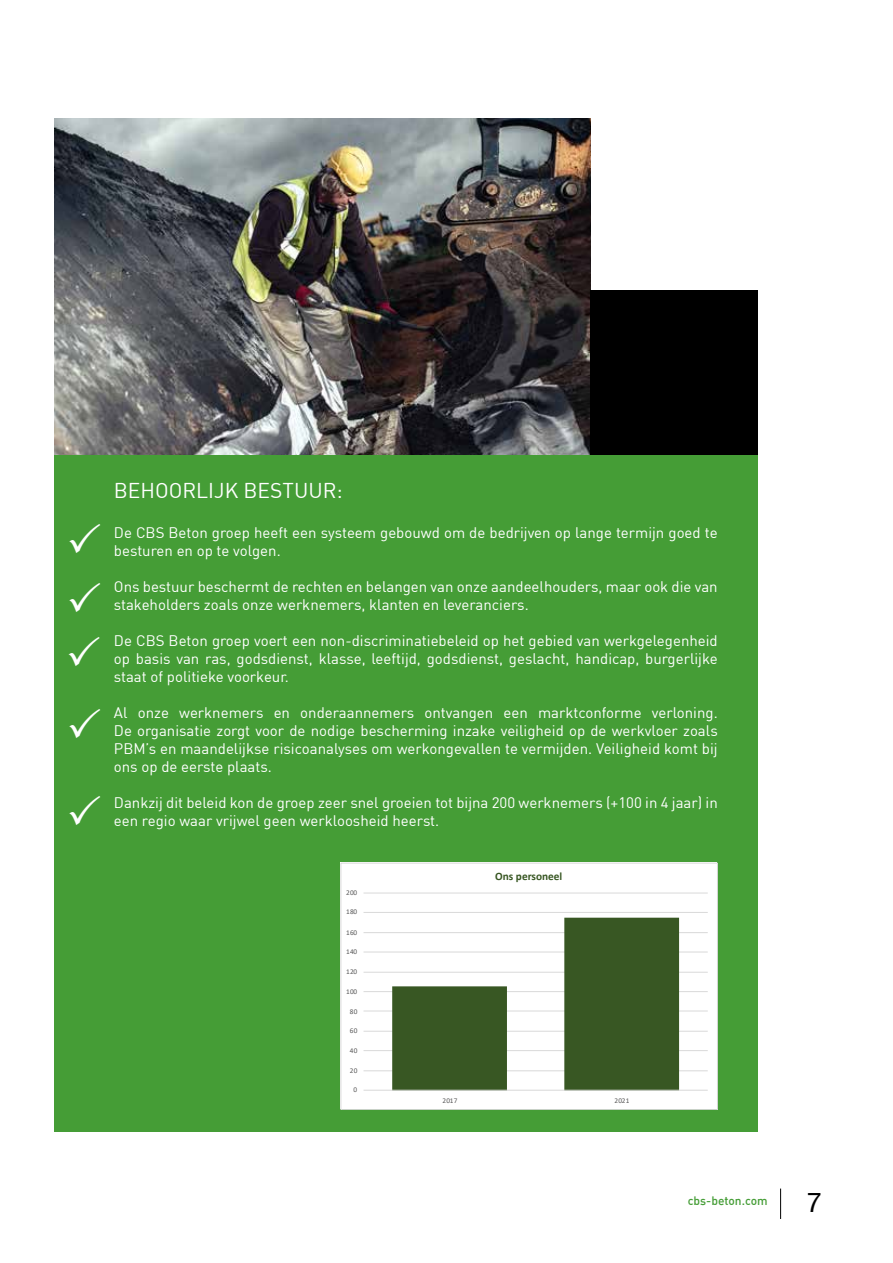
<style>
.page{position:relative;width:893px;height:1263px;background:#fff}
.page>*{position:absolute;margin:0;border:0;box-sizing:border-box;transform-origin:0 0}
.t1{font:27px "Helvetica Neue";color:#000}
.t2{font:21px "DIN";color:#fff}
.t3{font:15px/18px "DIN";color:#fff}
.t4{font:500 12px "DIN";color:#459d36}
.t5{font:700 11.25px "Calibri";color:#385723}
.t6{font:7.2px "Calibri";letter-spacing:.05em;color:#595959}
</style>
<div class="page">
<hr style="left:780px;top:1188px;width:1px;height:31px;background:#000">
<div style="left:54px;top:416px;width:703px;height:715px;background:#459d36"></div>
<img style="left:54px;top:119px;width:536px;height:335px">
<div style="left:590px;top:290px;width:167px;height:164px;background:#000"></div>
<div style="left:340px;top:863px;width:377px;height:246px;background:#fff"></div>
<hr style="left:364px;top:1070px;width:344px;height:1px;background:#d9d9d9">
<hr style="left:364px;top:1050px;width:344px;height:1px;background:#d9d9d9">
<hr style="left:364px;top:1031px;width:344px;height:1px;background:#d9d9d9">
<hr style="left:364px;top:1011px;width:344px;height:1px;background:#d9d9d9">
<hr style="left:364px;top:991px;width:344px;height:1px;background:#d9d9d9">
<hr style="left:364px;top:972px;width:344px;height:1px;background:#d9d9d9">
<hr style="left:364px;top:952px;width:344px;height:1px;background:#d9d9d9">
<hr style="left:364px;top:932px;width:344px;height:1px;background:#d9d9d9">
<hr style="left:364px;top:912px;width:344px;height:1px;background:#d9d9d9">
<hr style="left:364px;top:893px;width:344px;height:1px;background:#d9d9d9">
<svg style="left:392px;top:918px;width:287px;height:172px;fill:#385723"></svg>
<hr style="left:364px;top:1090px;width:344px;height:1px;background:#d9d9d9">
<div style="left:341px;top:863px;width:377px;height:247px;border:1px solid #d9d9d9"></div>
<h2 class="t2" style="left:114px;top:478px;width:230px">BEHOORLIJK BESTUUR:</h2>
<p class="t3" style="left:114px;top:523px;width:605px">De CBS Beton groep heeft een systeem gebouwd om de bedrijven op lange termijn goed te besturen en op te volgen.</p>
<p class="t3" style="left:114px;top:577px;width:605px">Ons bestuur beschermt de rechten en belangen van onze aandeelhouders, maar ook die van stakeholders zoals onze werknemers, klanten en leveranciers.</p>
<p class="t3" style="left:114px;top:631px;width:605px;text-align:justify">De CBS Beton groep voert een non-discriminatiebeleid op het gebied van werkgelegenheid op basis van ras, godsdienst, klasse, leeftijd, godsdienst, geslacht, handicap, burgerlijke staat of politieke voorkeur.</p>
<p class="t3" style="left:114px;top:703px;width:605px;text-align:justify">Al onze werknemers en onderaannemers ontvangen een marktconforme verloning.<br>De organisatie zorgt voor de nodige bescherming inzake veiligheid op de werkvloer zoals PBM’s en maandelijkse risicoanalyses om werkongevallen te vermijden. Veiligheid komt bij ons op de eerste plaats.</p>
<p class="t3" style="left:114px;top:793px;width:605px">Dankzij dit beleid kon de groep zeer snel groeien tot bijna 200 werknemers (+100 in 4 jaar) in een regio waar vrijwel geen werkloosheid heerst.</p>
<p class="t6" style="left:346px;top:888px;width:12px">200</p>
<p class="t6" style="left:346px;top:907px;width:12px">180</p>
<p class="t6" style="left:346px;top:927px;width:12px">160</p>
<p class="t6" style="left:346px;top:947px;width:12px">140</p>
<p class="t6" style="left:346px;top:967px;width:12px">120</p>
<p class="t6" style="left:346px;top:986px;width:12px">100</p>
<p class="t6" style="left:350px;top:1006px;width:9px">80</p>
<p class="t6" style="left:350px;top:1026px;width:9px">60</p>
<p class="t6" style="left:350px;top:1046px;width:9px">40</p>
<p class="t6" style="left:350px;top:1065px;width:9px">20</p>
<p class="t6" style="left:353px;top:1085px;width:5px">0</p>
<p class="t5" style="left:495px;top:868px;width:69px">Ons personeel</p>
<p class="t6" style="left:442px;top:1095px;width:17px">2017</p>
<p class="t6" style="left:615px;top:1095px;width:17px">2021</p>
<p class="t4" style="left:688px;top:1193px;width:81px">cbs-beton.com</p>
<h1 class="t1" style="left:807px;top:1183px;width:17px">7</h1>
</div>
